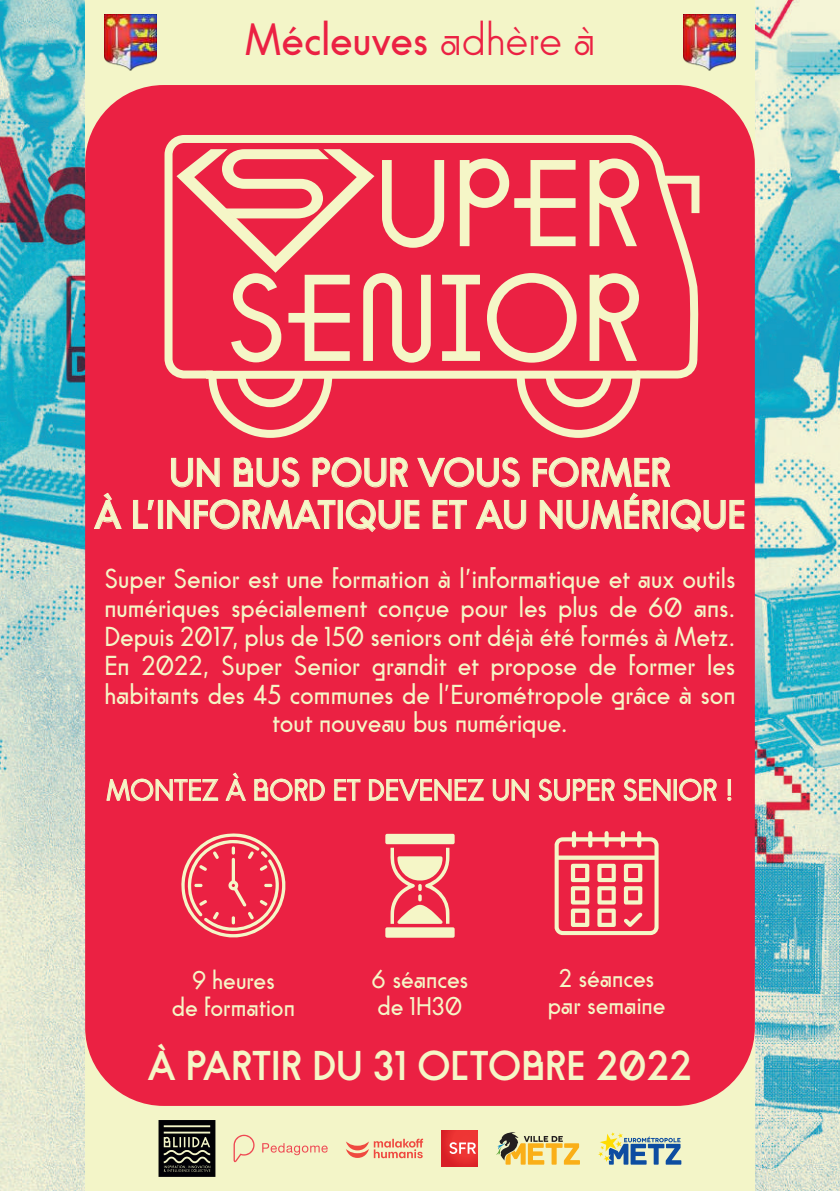
<style>
.page{position:relative;width:840px;height:1191px;background:#fff}
.page>*{position:absolute;margin:0;border:0;box-sizing:border-box;transform-origin:0 0}
.t1{font:107.8px/114.8px "Blida";color:#f5f6c7;text-align:right}
.t2{font:39.6px "Blida";color:#eb2143}
.t3{font:700 36.4px "Blida";color:#f5f6c7}
.t4{font:700 35px/42px "Blida";color:#f5f6c7;text-align:center}
.t5{font:26px "Blida";color:#f5f6c7}
.t6{font:24px/28.8px "Blida";color:#f5f6c7;text-align:center}
.t7{font:22.4px/26.8px "Blida";letter-spacing:-.005em;color:#f5f6c7;text-align:center}
.s1{font-weight:300}
</style>
<div class="page">
<img style="left:0;top:0;width:839px;height:1191px">
<div style="left:85px;top:970px;width:669px;height:221px;background:#f3f5c8"></div>
<div style="left:85px;top:0;width:669px;height:182px;background:#f3f5c8"></div>
<div style="left:85px;top:85px;width:669px;height:1021px;background:#eb2143;border-radius:79px"></div>
<svg style="left:163px;top:135px;width:536px;height:803px"></svg>
<svg style="left:204px;top:366px;width:132px;height:76px"></svg>
<svg style="left:512px;top:366px;width:132px;height:76px"></svg>
<svg style="left:653px;top:172px;width:47px;height:49px"></svg>
<svg style="left:176px;top:149px;width:198px;height:124px"></svg>
<svg style="left:170px;top:457px;width:50px;height:31px"></svg>
<svg style="left:233px;top:457px;width:67px;height:31px"></svg>
<svg style="left:312px;top:457px;width:96px;height:31px"></svg>
<svg style="left:416px;top:457px;width:104px;height:31px"></svg>
<svg style="left:94px;top:492px;width:28px;height:37px"></svg>
<svg style="left:133px;top:500px;width:21px;height:29px"></svg>
<div style="left:158px;top:500px;width:5px;height:29px;border:1px solid #f5f6c7"></div>
<svg style="left:166px;top:499px;width:170px;height:31px"></svg>
<div style="left:337px;top:500px;width:6px;height:29px;border:1px solid #f5f6c7"></div>
<svg style="left:345px;top:499px;width:74px;height:34px"></svg>
<svg style="left:432px;top:499px;width:35px;height:30px"></svg>
<svg style="left:474px;top:499px;width:52px;height:31px"></svg>
<svg style="left:532px;top:457px;width:212px;height:76px"></svg>
<svg style="left:179px;top:831px;width:106px;height:106px"></svg>
<svg style="left:554px;top:831px;width:104px;height:104px"></svg>
<svg style="left:385px;top:834px;width:69px;height:103px"></svg>
<svg style="left:106px;top:772px;width:141px;height:29px"></svg>
<svg style="left:254px;top:778px;width:71px;height:23px"></svg>
<svg style="left:333px;top:778px;width:28px;height:23px"></svg>
<svg style="left:368px;top:778px;width:116px;height:23px"></svg>
<svg style="left:492px;top:778px;width:37px;height:23px"></svg>
<svg style="left:538px;top:778px;width:77px;height:23px"></svg>
<svg style="left:622px;top:778px;width:48px;height:23px"></svg>
<svg style="left:678px;top:778px;width:38px;height:23px"></svg>
<svg style="left:727px;top:797px;width:4px;height:4px"></svg>
<svg style="left:158px;top:1120px;width:57px;height:56px;background:#32332d"></svg>
<svg style="left:233px;top:1134px;width:21px;height:28px"></svg>
<svg style="left:262px;top:1143px;width:65px;height:12px"></svg>
<svg style="left:346px;top:1138px;width:77px;height:20px"></svg>
<div style="left:441px;top:1130px;width:36px;height:36px;background:linear-gradient(to right,#dd2529,#ee3534)"></div>
<svg style="left:449px;top:1142px;width:27px;height:12px"></svg>
<svg style="left:496px;top:1132px;width:83px;height:32px"></svg>
<svg style="left:598px;top:1132px;width:83px;height:32px"></svg>
<img style="left:104px;top:14px;width:52px;height:57px">
<img style="left:683px;top:14px;width:51px;height:57px">
<h2 class="t2" style="left:244px;top:14px;width:352px">Mécleuves <span class="s1">adhère à</span></h2>
<h1 class="t1" style="left:225px;top:146px;width:419px">UPER<br>SENIOR</h1>
<h3 class="t4" style="left:94px;top:452px;width:652px">UN BUS POUR VOUS FORMER<br>À L’INFORMATIQUE ET AU NUMÉRIQUE</h3>
<p class="t6" style="left:104px;top:564px;width:632px">Super Senior est une formation à l’informatique et aux outils numériques spécialement conçue pour les plus de 60 ans.<br>Depuis 2017, plus de 150 seniors ont déjà été formés à Metz.<br>En 2022, Super Senior grandit et propose de former les habitants des 45 communes de l’Eurométropole grâce à son tout nouveau bus numérique.</p>
<p class="t5" style="left:106px;top:773px;width:629px">MONTEZ À BORD ET DEVENEZ UN SUPER SENIOR !</p>
<p class="t7" style="left:172px;top:967px;width:125px">9 heures<br>de formation</p>
<p class="t7" style="left:547px;top:964px;width:119px">2 séances par semaine</p>
<p class="t7" style="left:371px;top:965px;width:98px;text-align:left">6 séances de 1H30</p>
<h3 class="t3" style="left:148px;top:1044px;width:545px">À PARTIR DU 31 OCTOBRE 2022</h3>
</div>
